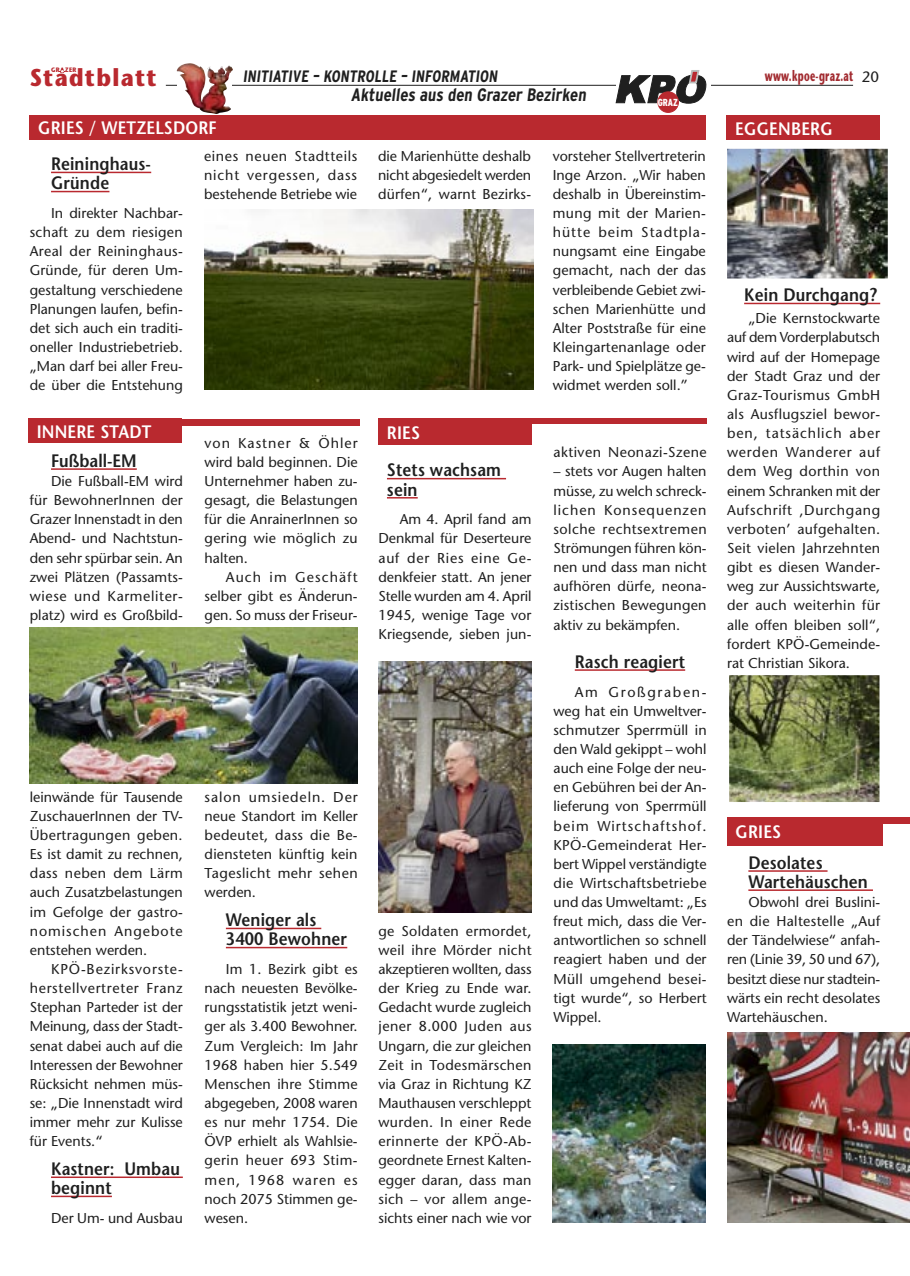
<style>
.page{position:relative;width:910px;height:1276px;background:#fff}
.page>*{position:absolute;margin:0;border:0;box-sizing:border-box;transform-origin:0 0}
.t1{font:700 24.3px "Stone Sans";letter-spacing:.06em;color:#b9292f;scale:.9 1}
.Zwischentitel{font:600 18px/19.2px "Stone Sans";letter-spacing:.01em;color:#1f1f1f;scale:.9 1}
.Kastentitel{font:600 18px "Stone Sans";letter-spacing:.01em;color:#fff;scale:.9 1}
.t2{font:700 condensed 18px "Interstate";color:#1f1f1f}
.t3{font:700 condensed 16.5px "Interstate";color:#1f1f1f}
.t4{font:700 15px "Stone Sans";letter-spacing:.03em;color:#a22b30;scale:.6 1}
.Fließtext_Sans{font:14.25px/19.2px "Stone Sans";color:#1f1f1f;text-align:justify}
.Fließtext_Sans-2{font:14.25px "Stone Sans";letter-spacing:.03em;color:#1f1f1f}
.t5{font:900 condensed 10.2px "Interstate";color:#fff;scale:.91 1}
.t6{font:700 6.45px "Stone Sans";letter-spacing:.06em;color:#b9292f;scale:.9 1}
.s1{font-weight:400;color:#1f1f1f}
</style>
<div class="page">
<hr style="left:166px;top:85px;width:687px;height:1px;background:#1f1f1f">
<svg style="left:59px;top:68px;width:6px;height:5px"></svg>
<hr style="left:748px;top:870px;width:79px;height:2px;background:#b9292f">
<hr style="left:748px;top:889px;width:125px;height:2px;background:#b9292f">
<div style="left:378px;top:419px;width:154px;height:26px;background:#b9292f"></div>
<div style="left:30px;top:115px;width:676px;height:25px;background:#b9292f"></div>
<hr style="left:387px;top:478px;width:119px;height:1px;background:#b9292f">
<hr style="left:387px;top:497px;width:31px;height:1px;background:#b9292f">
<hr style="left:51px;top:172px;width:100px;height:1px;background:#b9292f">
<hr style="left:51px;top:191px;width:58px;height:1px;background:#b9292f">
<div style="left:28px;top:419px;width:153px;height:24px;background:#b9292f"></div>
<hr style="left:51px;top:468px;width:86px;height:2px;background:#b9292f">
<hr style="left:51px;top:1176px;width:132px;height:2px;background:#b9292f">
<hr style="left:51px;top:1195px;width:61px;height:2px;background:#b9292f">
<hr style="left:226px;top:927px;width:95px;height:2px;background:#b9292f">
<hr style="left:226px;top:947px;width:121px;height:1px;background:#b9292f">
<div style="left:532px;top:419px;width:174px;height:5px;background:#b9292f"></div>
<div style="left:165px;top:419px;width:195px;height:6px;background:#b9292f"></div>
<img style="left:30px;top:627px;width:327px;height:156px">
<img style="left:204px;top:210px;width:330px;height:179px">
<hr style="left:575px;top:669px;width:110px;height:2px;background:#b9292f">
<img style="left:727px;top:1032px;width:183px;height:190px">
<div style="left:727px;top:816px;width:155px;height:29px;background:#b9292f"></div>
<img style="left:378px;top:662px;width:153px;height:250px">
<hr style="left:744px;top:303px;width:136px;height:1px;background:#b9292f">
<div style="left:727px;top:115px;width:153px;height:25px;background:#b9292f"></div>
<div style="left:864px;top:817px;width:46px;height:6px;background:#b9292f"></div>
<img style="left:553px;top:1044px;width:153px;height:178px">
<svg style="left:177px;top:83px;width:55px;height:5px"></svg>
<div style="left:616px;top:81px;width:94px;height:7px;background:#fff"></div>
<svg style="left:616px;top:70px;width:91px;height:33px"></svg>
<img style="left:200px;top:66px;width:6px;height:21px">
<div style="left:658px;top:92px;width:20px;height:20px;background:#b9292f;border-radius:50%"></div>
<div style="left:657px;top:91px;width:22px;height:22px;border:1px solid #b9292f;border-radius:50%"></div>
<img style="left:727px;top:148px;width:161px;height:131px">
<img style="left:729px;top:675px;width:150px;height:127px">
<p class="t6" style="left:51px;top:66px;width:29px">GRAZER</p>
<h1 class="t1" style="left:30px;top:62px;width:142px">Stadtblatt</h1>
<p class="t4" style="left:765px;top:66px;width:192px">www.kpoe-graz.at <span class="s1">20</span></p>
<p class="t3" style="left:243px;top:67px;width:258px">INITIATIVE – KONTROLLE – INFORMATION</p>
<p class="t2" style="left:351px;top:85px;width:239px">Aktuelles aus den Grazer Bezirken</p>
<p class="t5" style="left:658px;top:96px;width:24px">GRAZ</p>
<p class="Kastentitel" style="left:38px;top:117px;width:200px">GRIES / WETZELSDORF</p>
<p class="Zwischentitel" style="left:51px;top:154px;width:113px">Reininghaus-<br>Gründe</p>
<p class="Fließtext_Sans" style="left:30px;top:203px;width:155px;text-indent:21px">In direkter Nachbar&shy;schaft zu dem riesigen Areal der Reininghaus-Gründe, für deren Um&shy;gestaltung verschiedene Planungen laufen, befin&shy;det sich auch ein traditi&shy;oneller Industriebetrieb. „Man darf bei aller Freu&shy;de über die Entstehung</p>
<p class="Kastentitel" style="left:37px;top:420px;width:129px">INNERE STADT</p>
<p class="Zwischentitel" style="left:51px;top:451px;width:97px">Fußball-EM</p>
<p class="Fließtext_Sans" style="left:30px;top:471px;width:155px;text-indent:21px">Die Fußball-EM wird für BewohnerInnen der Grazer Innenstadt in den Abend- und Nachtstun&shy;den sehr spürbar sein. An zwei Plätzen (Passamts&shy;wiese und Karmeliter&shy;platz) wird es Großbild-</p>
<p class="Fließtext_Sans" style="left:204px;top:146px;width:155px">eines neuen Stadtteils nicht vergessen, dass bestehende Betriebe wie</p>
<p class="Fließtext_Sans" style="left:205px;top:433px;width:155px">von Kastner &amp; Öhler wird bald beginnen. Die Unternehmer haben zu&shy;gesagt, die Belastungen für die AnrainerInnen so gering wie möglich zu halten.</p>
<p class="Fließtext_Sans" style="left:205px;top:567px;width:155px;text-indent:21px">Auch im Geschäft selber gibt es Änderun&shy;gen. So muss der Friseur-</p>
<p class="Fließtext_Sans" style="left:378px;top:146px;width:155px">die Marienhütte deshalb nicht abgesiedelt werden dürfen“, warnt Bezirks-</p>
<p class="Kastentitel" style="left:387px;top:421px;width:38px">RIES</p>
<p class="Zwischentitel" style="left:387px;top:460px;width:128px">Stets wachsam sein</p>
<p class="Fließtext_Sans" style="left:378px;top:509px;width:155px;text-indent:21px">Am 4. April fand am Denkmal für Deserteure auf der Ries eine Ge&shy;denkfeier statt. An jener Stelle wurden am 4. April 1945, wenige Tage vor Kriegsende, sieben jun-</p>
<p class="Fließtext_Sans" style="left:30px;top:787px;width:155px">leinwände für Tausende ZuschauerInnen der TV-Übertragungen geben.<br>Es ist damit zu rechnen, dass neben dem Lärm auch Zusatzbelastungen im Gefolge der gastro&shy;nomischen Angebote entstehen werden.</p>
<p class="Fließtext_Sans" style="left:30px;top:959px;width:155px;text-indent:21px">KPÖ-Bezirksvorste&shy;herstellvertreter Franz Stephan Parteder ist der Meinung, dass der Stadt&shy;senat dabei auch auf die Interessen der Bewohner Rücksicht nehmen müs&shy;se: „Die Innenstadt wird immer mehr zur Kulisse für Events.“</p>
<p class="Zwischentitel" style="left:51px;top:1159px;width:145px">Kastner: Umbau beginnt</p>
<p class="Fließtext_Sans" style="left:51px;top:1208px;width:133px">Der Um- und Ausbau</p>
<p class="Fließtext_Sans" style="left:205px;top:787px;width:155px">salon umsiedeln. Der neue Standort im Keller bedeutet, dass die Be&shy;diensteten künftig kein Tageslicht mehr sehen werden.</p>
<p class="Zwischentitel" style="left:226px;top:910px;width:136px">Weniger als<br>3400 Bewohner</p>
<p class="Fließtext_Sans" style="left:205px;top:959px;width:155px;text-indent:21px">Im 1. Bezirk gibt es nach neuesten Bevölke&shy;rungsstatistik jetzt weni&shy;ger als 3.400 Bewohner.<br>Zum Vergleich: Im Jahr 1968 haben hier 5.549<br>Menschen ihre Stimme abgegeben, 2008 waren es nur mehr 1754. Die ÖVP erhielt als Wahlsie&shy;gerin heuer 693 Stim&shy;men, 1968 waren es noch 2075 Stimmen ge&shy;wesen.</p>
<p class="Fließtext_Sans" style="left:378px;top:921px;width:155px">ge Soldaten ermordet, weil ihre Mörder nicht akzeptieren wollten, dass der Krieg zu Ende war.<br>Gedacht wurde zugleich jener 8.000 Juden aus Ungarn, die zur gleichen Zeit in Todesmärschen via Graz in Richtung KZ Mauthausen verschleppt wurden. In einer Rede erinnerte der KPÖ-Ab&shy;geordnete Ernest Kalten&shy;egger daran, dass man sich – vor allem ange&shy;sichts einer nach wie vor</p>
<p class="Fließtext_Sans" style="left:553px;top:146px;width:155px">vorsteher Stellvertreterin Inge Arzon. „Wir haben deshalb in Übereinstim&shy;mung mit der Marien&shy;hütte beim Stadtpla&shy;nungsamt eine Eingabe gemacht, nach der das verbleibende Gebiet zwi&shy;schen Marienhütte und Alter Poststraße für eine Kleingartenanlage oder Park- und Spielplätze ge&shy;widmet werden soll.”</p>
<p class="Fließtext_Sans-2" style="left:553px;top:443px;width:155px">aktiven Neonazi-Szene</p>
<p class="Fließtext_Sans" style="left:553px;top:462px;width:155px">– stets vor Augen halten müsse, zu welch schreck&shy;lichen Konsequenzen solche rechtsextremen Strömungen führen kön&shy;nen und dass man nicht aufhören dürfe, neona&shy;zistischen Bewegungen aktiv zu bekämpfen.</p>
<p class="Zwischentitel" style="left:575px;top:652px;width:124px">Rasch reagiert</p>
<p class="Fließtext_Sans" style="left:553px;top:682px;width:155px;text-indent:21px">Am Großgraben&shy;weg hat ein Umweltver&shy;schmutzer Sperrmüll in den Wald gekippt – wohl auch eine Folge der neu&shy;en Gebühren bei der An&shy;lieferung von Sperrmüll beim Wirtschaftshof.<br>KPÖ-Gemeinderat Her&shy;bert Wippel verständigte die Wirtschaftsbetriebe und das Umweltamt: „Es freut mich, dass die Ver&shy;antwortlichen so schnell reagiert haben und der Müll umgehend besei&shy;tigt wurde“, so Herbert Wippel.</p>
<p class="Kastentitel" style="left:735px;top:117px;width:110px">EGGENBERG</p>
<p class="Zwischentitel" style="left:744px;top:285px;width:149px">Kein Durchgang?</p>
<p class="Fließtext_Sans" style="left:727px;top:309px;width:155px;text-indent:21px">„Die Kernstockwarte auf dem Vorderplabutsch wird auf der Homepage der Stadt Graz und der Graz-Tourismus GmbH als Ausflugsziel bewor&shy;ben, tatsächlich aber werden Wanderer auf dem Weg dorthin von einem Schranken mit der Aufschrift ‚Durchgang verboten’ aufgehalten.<br>Seit vielen Jahrzehnten gibt es diesen Wander&shy;weg zur Aussichtswarte, der auch weiterhin für alle offen bleiben soll“, fordert KPÖ-Gemeinde&shy;rat Christian Sikora.</p>
<p class="Kastentitel" style="left:736px;top:821px;width:52px">GRIES</p>
<p class="Zwischentitel" style="left:748px;top:852px;width:134px">Desolates<br>Wartehäuschen</p>
<p class="Fließtext_Sans" style="left:727px;top:892px;width:155px;text-indent:21px">Obwohl drei Buslini&shy;en die Haltestelle „Auf der Tändelwiese“ anfah&shy;ren (Linie 39, 50 und 67), besitzt diese nur stadtein&shy;wärts ein recht desolates Wartehäuschen.</p>
</div>
